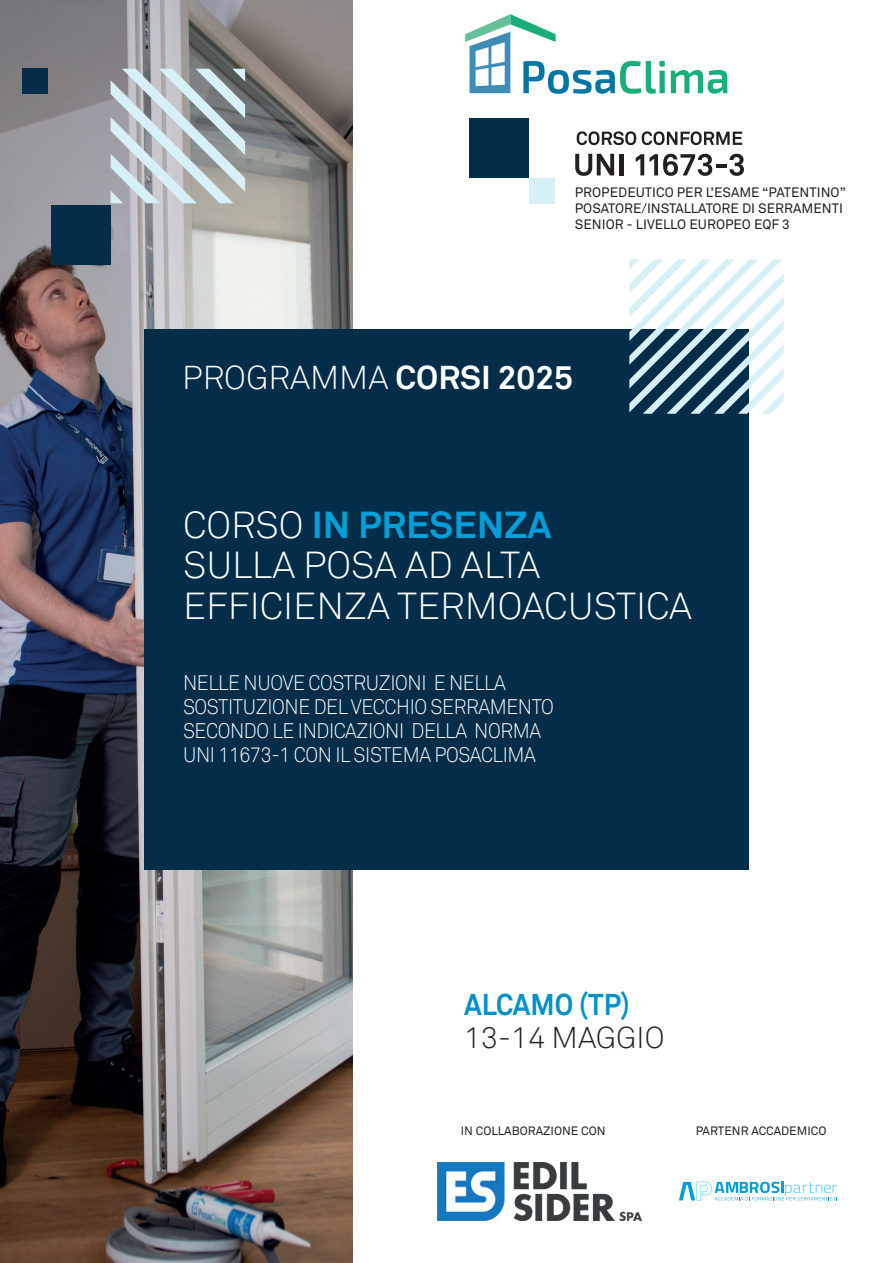
<style>
.page{position:relative;width:893px;height:1263px;background:#fff}
.page>*{position:absolute;margin:0;border:0;box-sizing:border-box;transform-origin:0 0}
.t1{font:300 37.5px/40.5px "Akkurat";color:#fff}
.t2{font:300 33px "Akkurat";color:#fff}
.t3{font:300 30px "Akkurat";color:#231f20}
.t4{font:700 30px "Akkurat";color:#0092c8;scale:.92 1}
.t5{font:300 21px/24px "Akkurat";letter-spacing:-.02em;color:#fff;scale:.92 1}
.t6{font:13.5px/16.2px "Akkurat";color:#231f20}
.t7{font:12px "Akkurat";color:#231f20}
.s1{font-weight:700}
.s2{font-weight:700;color:#009fda}
</style>
<div class="page">
<img style="left:0;top:0;width:353px;height:1263px">
<div style="left:144px;top:329px;width:605px;height:541px;background:#032d49"></div>
<svg style="left:629px;top:259px;width:155px;height:155px"></svg>
<svg style="left:111px;top:69px;width:134px;height:134px"></svg>
<div style="left:51px;top:205px;width:60px;height:59px;background:#032d49"></div>
<div style="left:469px;top:118px;width:60px;height:60px;background:#032d49"></div>
<div style="left:22px;top:69px;width:26px;height:25px;background:#032d49"></div>
<div style="left:529px;top:178px;width:25px;height:25px;background:#d7eff6"></div>
<svg style="left:577px;top:131px;width:59px;height:14px"></svg>
<svg style="left:642px;top:131px;width:100px;height:14px"></svg>
<svg style="left:575px;top:154px;width:39px;height:22px"></svg>
<hr style="left:619px;top:154px;width:4px;height:21px;background:#231f20">
<svg style="left:636px;top:154px;width:76px;height:22px"></svg>
<hr style="left:716px;top:164px;width:10px;height:4px;background:#231f20">
<svg style="left:729px;top:154px;width:15px;height:22px"></svg>
<svg style="left:671px;top:70px;width:56px;height:24px"></svg>
<svg style="left:465px;top:14px;width:200px;height:80px"></svg>
<svg style="left:679px;top:1181px;width:158px;height:20px"></svg>
<img style="left:438px;top:1162px;width:204px;height:58px">
<p class="t6" style="left:575px;top:184px;width:273px">PROPEDEUTICO PER L’ESAME “PATENTINO”<br>POSATORE/INSTALLATORE DI SERRAMENTI<br>SENIOR - LIVELLO EUROPEO EQF 3</p>
<h2 class="t2" style="left:182px;top:358px;width:392px">PROGRAMMA <span class="s1">CORSI 2025</span></h2>
<h1 class="t1" style="left:183px;top:505px;width:510px">CORSO <span class="s2">IN PRESENZA<br></span>SULLA POSA AD ALTA<br>EFFICIENZA TERMOACUSTICA</h1>
<p class="t5" style="left:183px;top:671px;width:405px">NELLE NUOVE COSTRUZIONI E NELLA SOSTITUZIONE DEL VECCHIO SERRAMENTO SECONDO LE INDICAZIONI DELLA NORMA UNI 11673-1 CON IL SISTEMA POSACLIMA</p>
<h3 class="t4" style="left:464px;top:985px;width:182px">ALCAMO (TP)</h3>
<h3 class="t3" style="left:464px;top:1020px;width:202px">13-14 MAGGIO</h3>
<p class="t7" style="left:461px;top:1123px;width:146px">IN COLLABORAZIONE CON</p>
<p class="t7" style="left:696px;top:1123px;width:132px">PARTENR ACCADEMICO</p>
</div>
